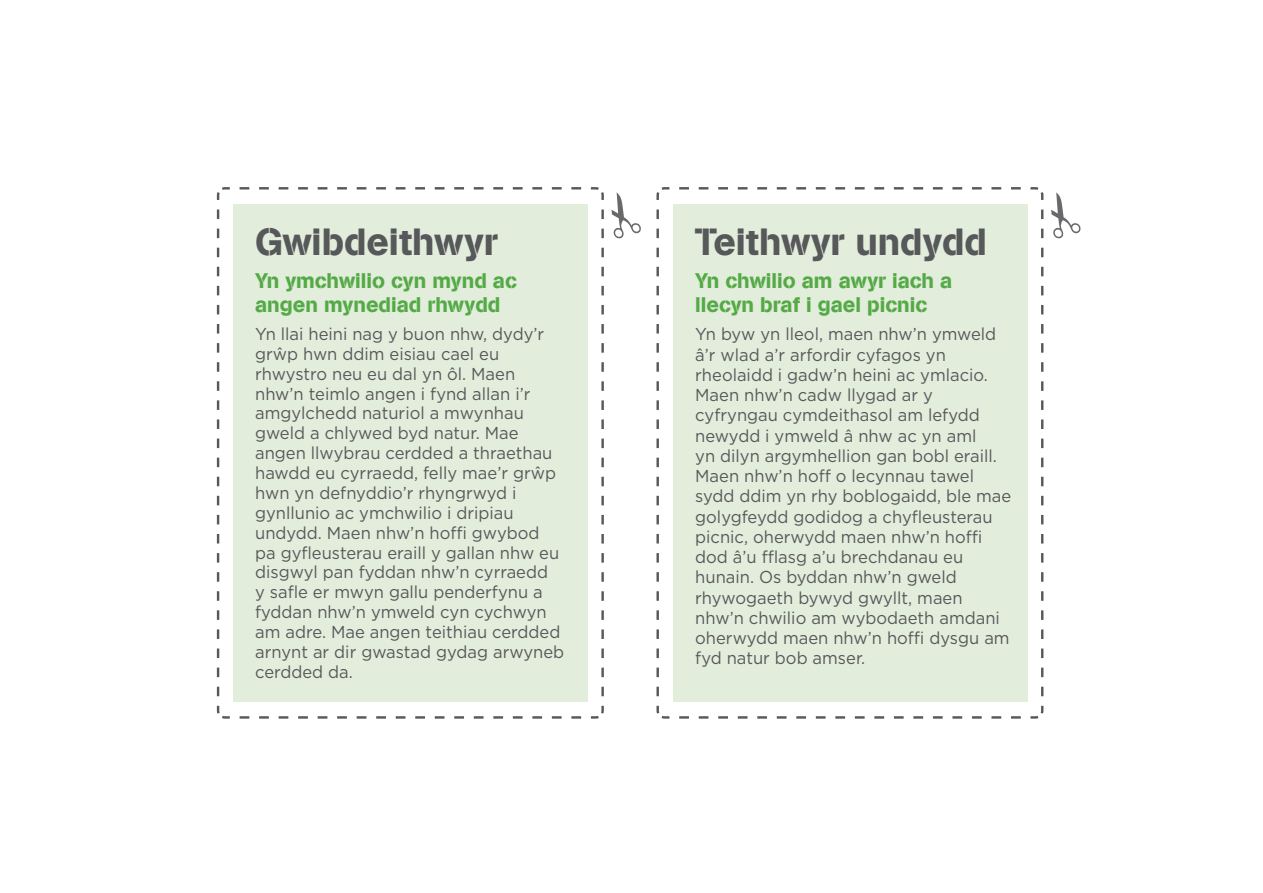
<style>
.page{position:relative;width:1263px;height:893px;background:#fff}
.page>*{position:absolute;margin:0;border:0;box-sizing:border-box;transform-origin:0 0}
.t1{font:37.5px "AG Book Stencil";color:#57585a}
.t2{font:21px/24px "AG Book Stencil";color:#54aa46}
.t3{font:17.25px/19.8px "Gotham";color:#57585a;scale:.96 1}
</style>
<div class="page">
<svg style="left:216px;top:187px;width:388px;height:532px;background:#e5eedf"></svg>
<svg style="left:656px;top:187px;width:388px;height:532px;background:#e5eedf"></svg>
<svg style="left:601px;top:189px;width:3px;height:507px"></svg>
<svg style="left:1041px;top:189px;width:3px;height:507px"></svg>
<h1 class="t1" style="left:255px;top:219px;width:244px">Gwibdeithwyr</h1>
<p class="t2" style="left:255px;top:268px;width:263px">Yn ymchwilio cyn mynd ac angen mynediad rhwydd</p>
<p class="t3" style="left:255px;top:324px;width:323px">Yn llai heini nag y buon nhw, dydy’r grŵp hwn ddim eisiau cael eu rhwystro neu eu dal yn ôl. Maen nhw’n teimlo angen i fynd allan i’r amgylchedd naturiol a mwynhau gweld a chlywed byd natur. Mae angen llwybrau cerdded a thraethau hawdd eu cyrraedd, felly mae’r grŵp hwn yn defnyddio’r rhyngrwyd i gynllunio ac ymchwilio i dripiau undydd. Maen nhw’n hoffi gwybod pa gyfleusterau eraill y gallan nhw eu disgwyl pan fyddan nhw’n cyrraedd<br>y safle er mwyn gallu penderfynu a fyddan nhw’n ymweld cyn cychwyn am adre. Mae angen teithiau cerdded arnynt ar dir gwastad gydag arwyneb cerdded da.</p>
<h1 class="t1" style="left:695px;top:219px;width:293px">Teithwyr undydd</h1>
<p class="t2" style="left:695px;top:268px;width:259px">Yn chwilio am awyr iach a llecyn braf i gael picnic</p>
<p class="t3" style="left:695px;top:324px;width:330px;line-height:20.2px">Yn byw yn lleol, maen nhw’n ymweld â’r wlad a’r arfordir cyfagos yn rheolaidd i gadw’n heini ac ymlacio.<br>Maen nhw’n cadw llygad ar y cyfryngau cymdeithasol am lefydd newydd i ymweld â nhw ac yn aml<br>yn dilyn argymhellion gan bobl eraill.<br>Maen nhw’n hoff o lecynnau tawel sydd ddim yn rhy boblogaidd, ble mae golygfeydd godidog a chyfleusterau picnic, oherwydd maen nhw’n hoffi dod â’u fflasg a’u brechdanau eu hunain. Os byddan nhw’n gweld rhywogaeth bywyd gwyllt, maen nhw’n chwilio am wybodaeth amdani oherwydd maen nhw’n hoffi dysgu am fyd natur bob amser.</p>
</div>
